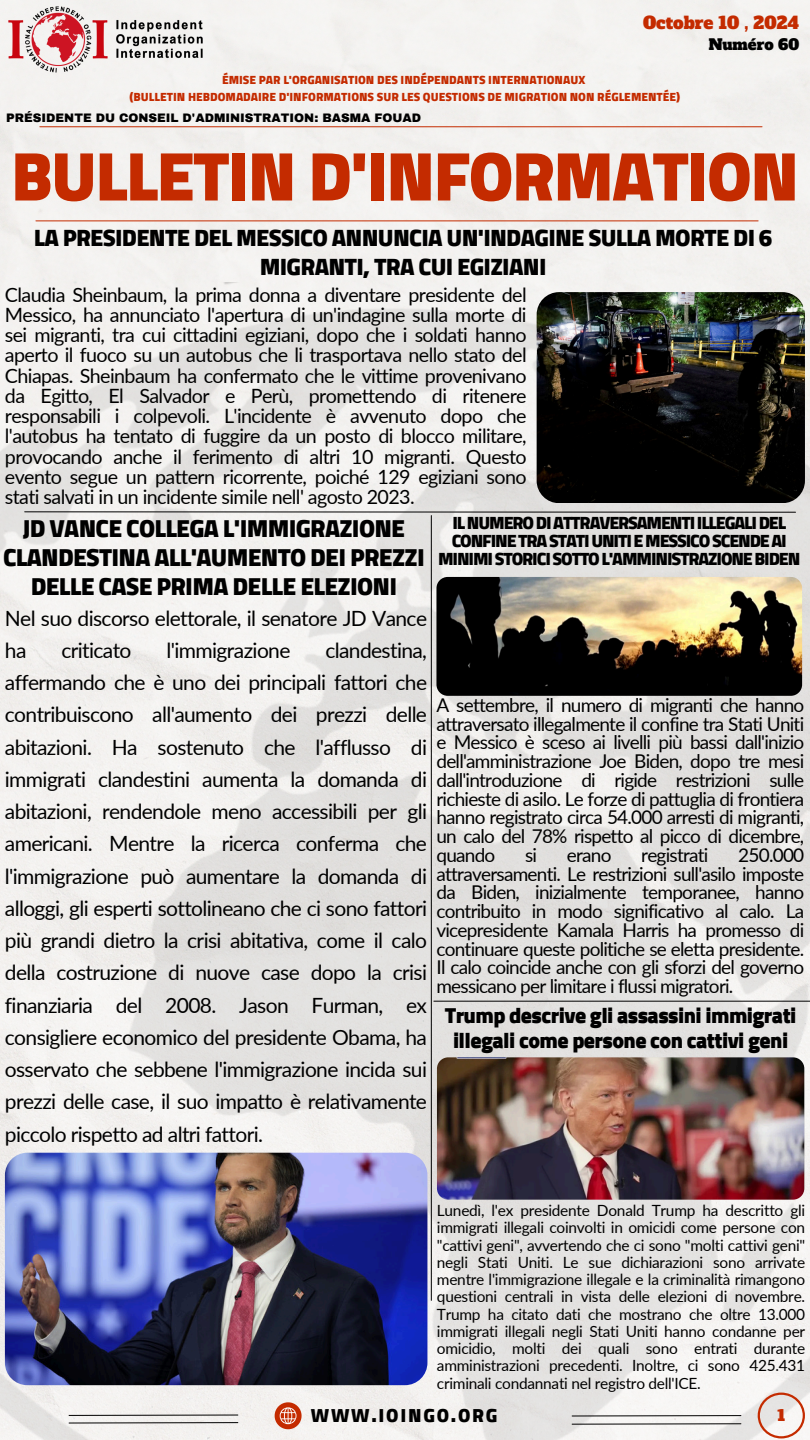
<style>
.page{position:relative;width:810px;height:1440px;background:#fff}
.page>*{position:absolute;margin:0;border:0;box-sizing:border-box;transform-origin:0 0}
.t1{font:900 70px "Cairo";letter-spacing:-.03em;color:#c42b00}
.t2{font:900 25px/29.2px "Cairo";letter-spacing:-.03em;color:#000;text-align:center}
.t3{font:900 24px/29.2px "Cairo";letter-spacing:-.03em;color:#000;text-align:center}
.t4{font:900 22px/24.8px "Cairo";letter-spacing:-.03em;color:#000;text-align:center}
.t5{font:21px/32.2px "Lato";letter-spacing:-.03em;color:#000;text-align:justify}
.t6{font:19.7px/20.2px "Lato";letter-spacing:-.03em;color:#000;text-align:justify}
.t7{font:900 19.2px "Cairo";letter-spacing:.09em;color:#000}
.t8{font:19px/18.8px "Lato";letter-spacing:-.04em;color:#000;text-align:justify}
.t9{font:900 18px/18px "Cairo";letter-spacing:-.065em;color:#000;text-align:center}
.t10{font:16.7px "Alfa Slab One";color:#c42b00}
.t11{font:15.5px/17.2px "Lato";letter-spacing:-.015em;color:#000;text-align:justify}
.t12{font:15px "Alfa Slab One";color:#c42b00}
.t13{font:14.7px "Alfa Slab One";color:#000}
.t14{font:900 12px "Cairo";color:#c42b00}
.t15{font:900 12px "Archivo";color:#000}
.s1{font-size:21px}
</style>
<div class="page">
<div style="left:0;top:0;width:810px;height:283px;background:#f3f1ef"></div>
<img style="left:0;top:283px;width:810px;height:1157px">
<svg style="left:24px;top:511px;width:772px;height:2px;background:#737272"></svg>
<hr style="left:431px;top:516px;width:1px;height:784px;background:#000">
<img style="left:436px;top:577px;width:366px;height:119px;border-radius:11px">
<img style="left:437px;top:1057px;width:367px;height:143px;border-radius:11px">
<hr style="left:434px;top:1001px;width:376px;height:1px;background:#000">
<svg style="left:68px;top:1414px;width:171px;height:2px"></svg>
<svg style="left:275px;top:1402px;width:27px;height:27px"></svg>
<svg style="left:68px;top:1422px;width:171px;height:2px"></svg>
<svg style="left:571px;top:1415px;width:171px;height:2px"></svg>
<svg style="left:571px;top:1423px;width:171px;height:2px"></svg>
<svg style="left:758px;top:1393px;width:47px;height:45px"></svg>
<hr style="left:40px;top:126px;width:722px;height:1px;background:#c42b00">
<hr style="left:36px;top:221px;width:722px;height:1px;background:#c42b00">
<img style="left:0;top:0;width:212px;height:77px">
<img style="left:5px;top:1153px;width:422px;height:232px;border-radius:23px">
<img style="left:537px;top:292px;width:268px;height:211px">
<p class="t10" style="left:643px;top:11px;width:158px">Octobre 10 , 2024</p>
<p class="t13" style="left:709px;top:35px;width:92px">Numéro 60</p>
<p class="t14" style="left:222px;top:73px;width:365px">ÉMISE PAR L'ORGANISATION DES INDÉPENDANTS INTERNATIONAUX</p>
<h3 class="t14" style="left:130px;top:90px;width:552px">(BULLETIN HEBDOMADAIRE D'INFORMATIONS SUR LES QUESTIONS DE MIGRATION NON RÉGLEMENTÉE)</h3>
<p class="t15" style="left:6px;top:111px;width:417px">PRÉSIDENTE DU CONSEIL D'ADMINISTRATION: BASMA FOUAD</p>
<h4 class="t1" style="left:11px;top:135px;width:790px">BULLETIN D'INFORMATION</h4>
<p class="t3" style="left:34px;top:223px;width:740px">LA PRESIDENTE DEL MESSICO ANNUNCIA UN'INDAGINE SULLA MORTE DI 6<br>MIGRANTI, TRA CUI EGIZIANI</p>
<p class="t6" style="left:5px;top:284px;width:523px">Claudia Sheinbaum, la prima donna a diventare presidente del Messico, ha annunciato l'apertura di un'indagine sulla morte di sei migranti, tra cui cittadini egiziani, dopo che i soldati hanno aperto il fuoco su un autobus che li trasportava nello stato del Chiapas. Sheinbaum ha confermato che le vittime provenivano da Egitto, El Salvador e Perù, promettendo di ritenere responsabili i colpevoli. L'incidente è avvenuto dopo che l'autobus ha tentato di fuggire da un posto di blocco militare, provocando anche il ferimento di altri 10 migranti. Questo evento segue un pattern ricorrente, poiché 129 egiziani sono stati salvati in un incidente simile nell' agosto 2023.</p>
<h2 class="t2" style="left:3px;top:514px;width:423px">JD VANCE COLLEGA L'IMMIGRAZIONE<br>CLANDESTINA ALL'AUMENTO DEI PREZZI<br>DELLE CASE PRIMA DELLE ELEZIONI</h2>
<p class="t9" style="left:438px;top:514px;width:364px">ILNUMERO DI ATTRAVERSAMENTIILLEGALIDEL<br>CONFINETRASTATI UNITI EMESSICOSCENDE AI<br>MINIMI STORICISOTTOL'AMMINISTRAZIONEBIDEN</p>
<p class="t5" style="left:5px;top:601px;width:424px">Nel suo discorso elettorale, il senatore JD Vance ha</p>
<p class="t5" style="left:5px;top:634px;width:424px;text-indent:321px">clandestina, affermando che è uno dei principali fattori che contribuiscono all'aumento dei prezzi delle abitazioni. Ha sostenuto che l'afflusso di</p>
<p class="t8" style="left:5px;top:770px;width:801px"><span class="s1">immigrati clandestini aumenta la domanda di</span> dall'introduzione di rigide restrizioni sulle</p>
<p class="t5" style="left:5px;top:795px;width:424px">abitazioni, rendendole meno accessibili per gli americani. Mentre la ricerca conferma che l'immigrazione può aumentare la domanda di alloggi, gli esperti sottolineano che ci sono fattori più grandi dietro la crisi abitativa, come il calo della costruzione di nuove case dopo la crisi finanziaria del 2008. Jason Furman, ex consigliere economico del presidente Obama, ha osservato che sebbene l'immigrazione incida sui prezzi delle case, il suo impatto è relativamente piccolo rispetto ad altri fattori.</p>
<p class="t5" style="left:61px;top:634px;width:72px">criticato</p>
<p class="t5" style="left:167px;top:634px;width:125px">l'immigrazione</p>
<h1 class="t8" style="left:436px;top:695px;width:369px">A settembre, il numero di migranti che hanno attraversato illegalmente il confine tra Stati Uniti e Messico è sceso ai livelli più bassi dall'inizio dell'amministrazione Joe Biden, dopo tre mesi</h1>
<h1 class="t8" style="left:436px;top:789px;width:369px">richieste di asilo. Le forze di pattuglia di frontiera hanno registrato circa 54.000 arresti di migranti, un calo del 78% rispetto al picco di dicembre, quando</h1>
<h1 class="t8" style="left:525px;top:845px;width:14px">si</h1>
<h1 class="t8" style="left:567px;top:845px;width:46px">erano</h1>
<h1 class="t8" style="left:641px;top:845px;width:69px">registrati</h1>
<h1 class="t8" style="left:436px;top:845px;width:369px;text-indent:302px">250.000 attraversamenti. Le restrizioni sull'asilo imposte da Biden, inizialmente temporanee, hanno contribuito in modo significativo al calo. La vicepresidente Kamala Harris ha promesso di continuare queste politiche se eletta presidente.<br>Il calo coincide anche con gli sforzi del governo messicano per limitare i flussi migratori.</h1>
<p class="t4" style="left:445px;top:1003px;width:353px">Trump descrive gli assassini immigrati illegali come persone con cattivi geni</p>
<p class="t11" style="left:437px;top:1201px;width:370px">Lunedì, l'ex presidente Donald Trump ha descritto gli immigrati illegali coinvolti in omicidi come persone con "cattivi geni", avvertendo che ci sono "molti cattivi geni" negli Stati Uniti. Le sue dichiarazioni sono arrivate mentre l'immigrazione illegale e la criminalità rimangono questioni centrali in vista delle elezioni di novembre.<br>Trump ha citato dati che mostrano che oltre 13.000 immigrati illegali negli Stati Uniti hanno condanne per omicidio, molti dei quali sono entrati durante amministrazioni precedenti. Inoltre, ci sono 425.431 criminali condannati nel registro dell'ICE.</p>
<p class="t7" style="left:311px;top:1404px;width:188px">WWW.IOINGO.ORG</p>
<p class="t12" style="left:777px;top:1406px;width:9px">1</p>
</div>
